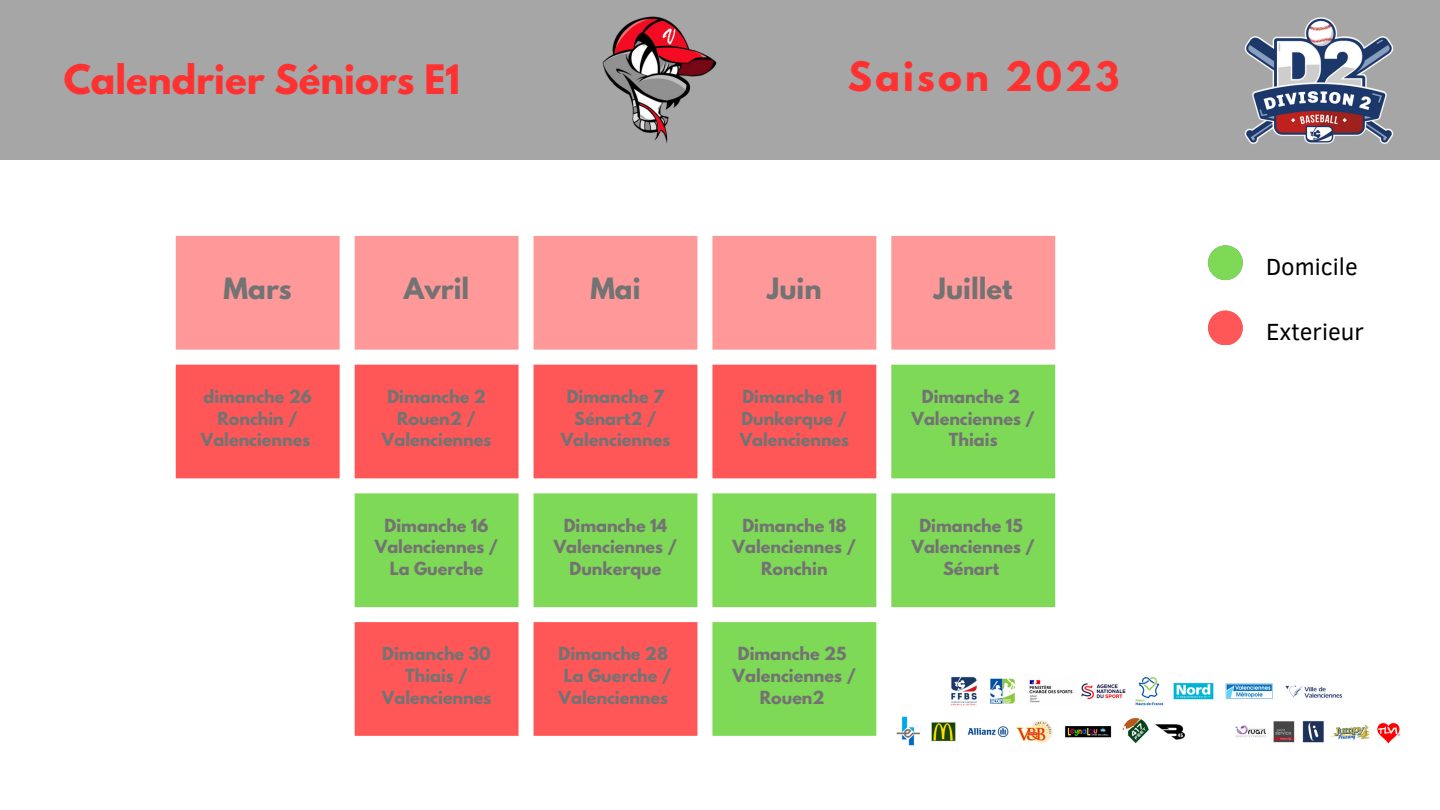
<style>
.page{position:relative;width:1440px;height:810px;background:#fff}
.page>*{position:absolute;margin:0;border:0;box-sizing:border-box;transform-origin:0 0}
.t1{font:700 36px "League Spartan";color:#ff3131}
.t2{font:700 36px "League Spartan";letter-spacing:.09em;color:#ff3131}
.t3{font:700 26px "League Spartan";color:#737373}
.t4{font:24px "Clear Sans";color:#000}
.t5{font:700 16px/21.8px "League Spartan";color:#737373;text-align:center}
</style>
<div class="page">
<div style="left:0;top:0;width:1440px;height:160px;background:#a6a6a6"></div>
<div style="left:1208px;top:245px;width:35px;height:35px;background:#7ed957;border-radius:50%"></div>
<div style="left:1208px;top:311px;width:35px;height:34px;background:#ff5757;border-radius:50%"></div>
<svg style="left:176px;top:236px;width:879px;height:114px;background:#ffa0a0"></svg>
<svg style="left:176px;top:365px;width:179px;height:114px;background:#ff6565"></svg>
<svg style="left:355px;top:365px;width:700px;height:114px;background:#e08062"></svg>
<svg style="left:354px;top:493px;width:701px;height:243px;fill:#7ed957"></svg>
<img style="left:891px;top:667px;width:510px;height:79px">
<img style="left:1244px;top:17px;width:150px;height:127px">
<img style="left:602px;top:16px;width:115px;height:127px">
<div style="left:1192px;top:715px;width:37px;height:37px;background:#fff;border-radius:50%"></div>
<h1 class="t1" style="left:64px;top:62px;width:398px">Calendrier Séniors E1</h1>
<h1 class="t2" style="left:848px;top:58px;width:273px">Saison 2023</h1>
<h2 class="t3" style="left:224px;top:276px;width:70px">Mars</h2>
<h2 class="t3" style="left:404px;top:276px;width:67px">Avril</h2>
<h2 class="t3" style="left:590px;top:276px;width:52px">Mai</h2>
<h2 class="t3" style="left:767px;top:276px;width:56px">Juin</h2>
<h2 class="t3" style="left:934px;top:276px;width:80px">Juillet</h2>
<p class="t5" style="left:201px;top:388px;width:113px">dimanche 26<br>Ronchin /<br>Valenciennes</p>
<p class="t5" style="left:382px;top:388px;width:111px">Dimanche 2<br>Rouen2 /<br>Valenciennes</p>
<p class="t5" style="left:561px;top:388px;width:111px">Dimanche 7<br>Sénart2 /<br>Valenciennes</p>
<p class="t5" style="left:740px;top:388px;width:111px;text-align:left">Dimanche 11<br>Dunkerque /<br>Valenciennes</p>
<p class="t5" style="left:911px;top:388px;width:125px">Dimanche 2<br>Valenciennes /<br>Thiais</p>
<p class="t5" style="left:375px;top:516px;width:125px">Dimanche 16<br>Valenciennes /<br>La Guerche</p>
<p class="t5" style="left:554px;top:516px;width:125px">Dimanche 14<br>Valenciennes /<br>Dunkerque</p>
<p class="t5" style="left:733px;top:516px;width:125px">Dimanche 18<br>Valenciennes /<br>Ronchin</p>
<p class="t5" style="left:911px;top:516px;width:125px">Dimanche 15<br>Valenciennes /<br>Sénart</p>
<p class="t5" style="left:382px;top:645px;width:111px">Dimanche 30<br>Thiais /<br>Valenciennes</p>
<p class="t5" style="left:559px;top:645px;width:115px">Dimanche 28<br>La Guerche /<br>Valenciennes</p>
<p class="t5" style="left:733px;top:645px;width:125px">Dimanche 25<br>Valenciennes /<br>Rouen2</p>
<h3 class="t4" style="left:1266px;top:249px;width:93px">Domicile</h3>
<h3 class="t4" style="left:1266px;top:314px;width:99px">Exterieur</h3>
</div>
